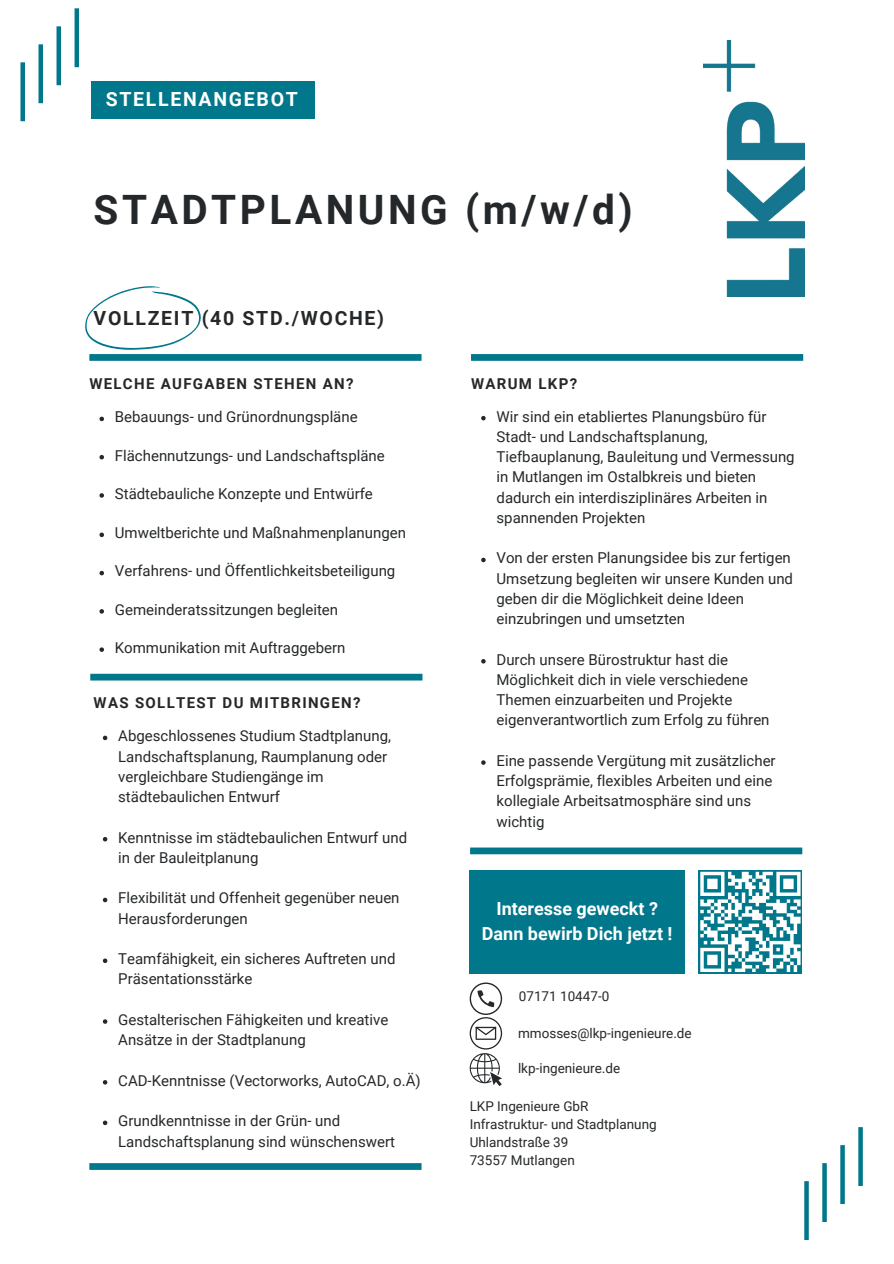
<style>
.page{position:relative;width:894px;height:1264px;background:#fff}
.page>*{position:absolute;margin:0;border:0;box-sizing:border-box;transform-origin:0 0}
.t1{font:700 40.5px "Roboto";letter-spacing:.09em;color:#25282a}
.t2{font:700 19.5px "Roboto";letter-spacing:.085em;color:#25282a}
.t3{font:700 19.5px "Roboto";letter-spacing:.085em;color:#fff}
.t4{font:700 18px/24.8px "Roboto";color:#fff;text-align:center}
.t5{font:15px/20.2px "Roboto";color:#25282a}
.t6{font:700 15px "Roboto";letter-spacing:.085em;color:#25282a}
.t7{font:13.5px "Roboto";color:#25282a}
</style>
<div class="page">
<div style="left:89px;top:354px;width:332px;height:7px;background:#00778b"></div>
<div style="left:471px;top:354px;width:332px;height:7px;background:#00778b"></div>
<div style="left:74px;top:8px;width:5px;height:59px;background:#00778b"></div>
<div style="left:56px;top:26px;width:5px;height:59px;background:#00778b"></div>
<div style="left:38px;top:44px;width:5px;height:59px;background:#00778b"></div>
<div style="left:20px;top:62px;width:5px;height:59px;background:#00778b"></div>
<svg style="left:804px;top:1181px;width:4px;height:58px"></svg>
<svg style="left:822px;top:1163px;width:4px;height:58px"></svg>
<svg style="left:840px;top:1145px;width:4px;height:58px"></svg>
<svg style="left:858px;top:1127px;width:4px;height:58px"></svg>
<div style="left:469px;top:870px;width:215px;height:103px;background:#00778b"></div>
<svg style="left:469px;top:982px;width:33px;height:103px"></svg>
<svg style="left:85px;top:286px;width:116px;height:64px"></svg>
<img style="left:703px;top:40px;width:101px;height:257px">
<div style="left:89px;top:1163px;width:332px;height:6px;background:#00778b"></div>
<svg style="left:698px;top:870px;width:104px;height:103px"></svg>
<svg style="left:481px;top:416px;width:4px;height:4px"></svg>
<svg style="left:481px;top:557px;width:4px;height:5px"></svg>
<svg style="left:481px;top:659px;width:4px;height:4px"></svg>
<svg style="left:481px;top:760px;width:4px;height:4px"></svg>
<svg style="left:99px;top:416px;width:5px;height:5px"></svg>
<svg style="left:99px;top:455px;width:5px;height:4px"></svg>
<svg style="left:99px;top:493px;width:5px;height:4px"></svg>
<svg style="left:99px;top:532px;width:5px;height:5px"></svg>
<svg style="left:99px;top:571px;width:5px;height:4px"></svg>
<svg style="left:99px;top:609px;width:5px;height:4px"></svg>
<svg style="left:99px;top:647px;width:5px;height:5px"></svg>
<div style="left:91px;top:81px;width:223px;height:37px;background:#00778b"></div>
<div style="left:90px;top:673px;width:332px;height:7px;background:#00778b"></div>
<svg style="left:103px;top:735px;width:4px;height:5px"></svg>
<svg style="left:103px;top:837px;width:4px;height:4px"></svg>
<svg style="left:103px;top:897px;width:4px;height:5px"></svg>
<svg style="left:103px;top:958px;width:4px;height:5px"></svg>
<svg style="left:103px;top:1019px;width:4px;height:4px"></svg>
<svg style="left:103px;top:1080px;width:4px;height:4px"></svg>
<svg style="left:103px;top:1120px;width:4px;height:5px"></svg>
<div style="left:470px;top:847px;width:332px;height:7px;background:#00778b"></div>
<p class="t3" style="left:106px;top:87px;width:193px">STELLENANGEBOT</p>
<p class="t1" style="left:94px;top:186px;width:540px">STADTPLANUNG (m/w/d)</p>
<p class="t2" style="left:94px;top:307px;width:292px">VOLLZEIT (40 STD./WOCHE)</p>
<p class="t6" style="left:89px;top:375px;width:266px">WELCHE AUFGABEN STEHEN AN?</p>
<p class="t6" style="left:471px;top:375px;width:108px">WARUM LKP?</p>
<p class="t5" style="left:115px;top:407px;width:244px">Bebauungs- und Grünordnungspläne</p>
<p class="t5" style="left:115px;top:445px;width:271px">Flächennutzungs- und Landschaftspläne</p>
<h4 class="t5" style="left:115px;top:483px;width:259px">Städtebauliche Konzepte und Entwürfe</h4>
<h4 class="t5" style="left:115px;top:523px;width:292px">Umweltberichte und Maßnahmenplanungen</h4>
<p class="t5" style="left:115px;top:561px;width:282px">Verfahrens- und Öffentlichkeitsbeteiligung</p>
<p class="t5" style="left:115px;top:599px;width:225px">Gemeinderatssitzungen begleiten</p>
<p class="t5" style="left:115px;top:637px;width:232px">Kommunikation mit Auftraggebern</p>
<p class="t6" style="left:94px;top:694px;width:268px">WAS SOLLTEST DU MITBRINGEN?</p>
<p class="t5" style="left:118px;top:726px;width:274px">Abgeschlossenes Studium Stadtplanung, Landschaftsplanung, Raumplanung oder vergleichbare Studiengänge im städtebaulichen Entwurf</p>
<p class="t5" style="left:118px;top:827px;width:290px">Kenntnisse im städtebaulichen Entwurf und in der Bauleitplanung</p>
<h4 class="t5" style="left:118px;top:888px;width:283px">Flexibilität und Offenheit gegenüber neuen<br>Herausforderungen</h4>
<p class="t5" style="left:118px;top:948px;width:279px">Teamfähigkeit, ein sicheres Auftreten und<br>Präsentationsstärke</p>
<p class="t5" style="left:118px;top:1009px;width:271px">Gestalterischen Fähigkeiten und kreative<br>Ansätze in der Stadtplanung</p>
<p class="t5" style="left:118px;top:1070px;width:304px">CAD-Kenntnisse (Vectorworks, AutoCAD, o.Ä)</p>
<p class="t5" style="left:118px;top:1110px;width:278px">Grundkenntnisse in der Grün- und<br>Landschaftsplanung sind wünschenswert</p>
<h1 class="t5" style="left:496px;top:406px;width:299px">Wir sind ein etabliertes Planungsbüro für Stadt- und Landschaftsplanung, Tiefbauplanung, Bauleitung und Vermessung in Mutlangen im Ostalbkreis und bieten dadurch ein interdisziplinäres Arbeiten in spannenden Projekten</h1>
<p class="t5" style="left:496px;top:548px;width:298px">Von der ersten Planungsidee bis zur fertigen Umsetzung begleiten wir unsere Kunden und geben dir die Möglichkeit deine Ideen einzubringen und umsetzten</p>
<h2 class="t5" style="left:496px;top:649px;width:274px">Durch unsere Bürostruktur hast die Möglichkeit dich in viele verschiedene Themen einzuarbeiten und Projekte eigenverantwortlich zum Erfolg zu führen</h2>
<p class="t5" style="left:496px;top:750px;width:280px">Eine passende Vergütung mit zusätzlicher Erfolgsprämie, flexibles Arbeiten und eine kollegiale Arbeitsatmosphäre sind uns wichtig</p>
<p class="t4" style="left:482px;top:896px;width:192px">Interesse geweckt ?<br>Dann bewirb Dich jetzt !</p>
<p class="t7" style="left:518px;top:988px;width:92px">07171 10447-0</p>
<p class="t7" style="left:518px;top:1024px;width:175px">mmosses@lkp-ingenieure.de</p>
<h2 class="t7" style="left:518px;top:1060px;width:104px">lkp-ingenieure.de</h2>
<p class="t7" style="left:469px;top:1098px;width:120px">LKP Ingenieure GbR</p>
<p class="t7" style="left:469px;top:1116px;width:188px">Infrastruktur- und Stadtplanung</p>
<p class="t7" style="left:469px;top:1134px;width:100px">Uhlandstraße 39</p>
<p class="t7" style="left:469px;top:1152px;width:107px">73557 Mutlangen</p>
</div>
